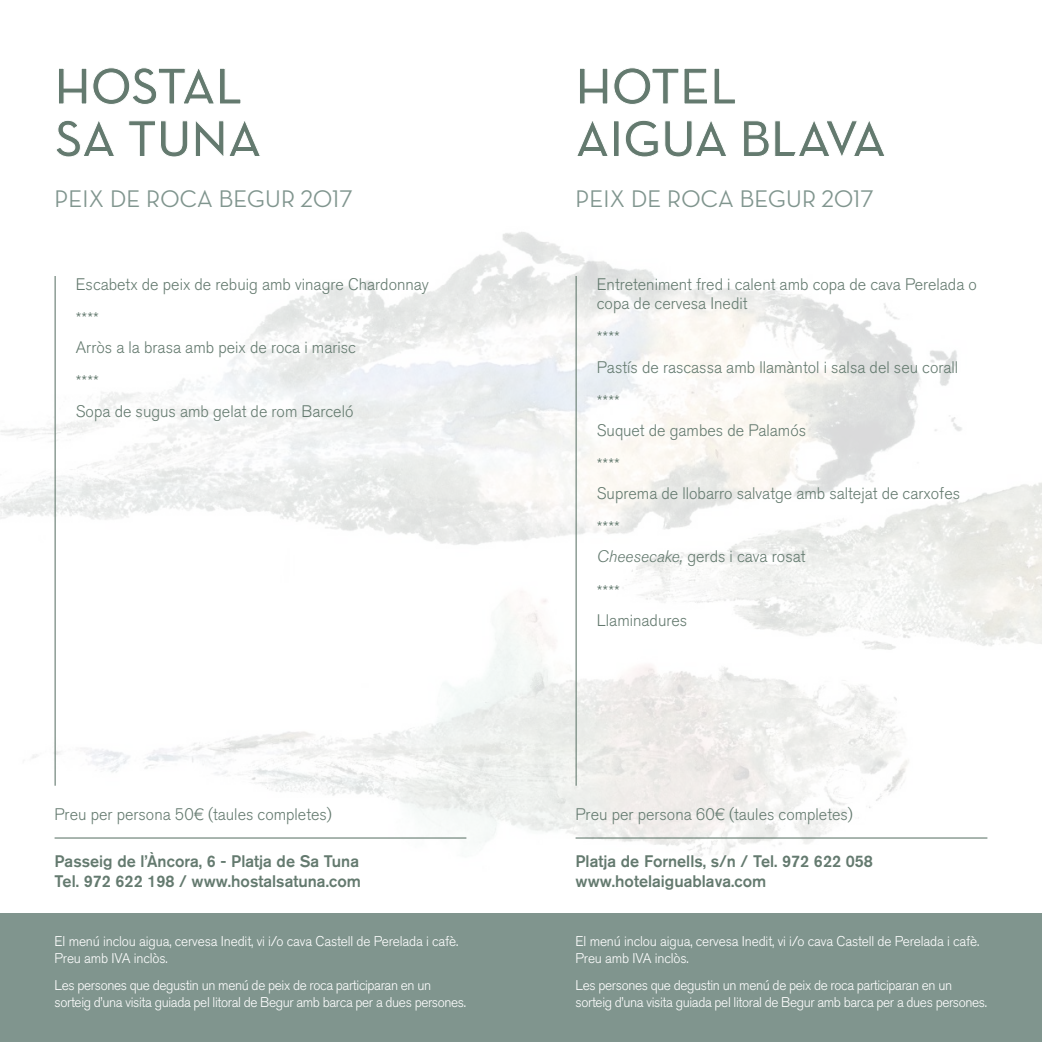
<style>
.page{position:relative;width:1042px;height:1042px;background:#fff}
.page>*{position:absolute;margin:0;border:0;box-sizing:border-box;transform-origin:0 0}
.t1{font:700 52.5px/52.5px "Neutra Disp";color:#647a6f}
.t2{font:500 24.5px "Neutra Disp";letter-spacing:.01em;color:#80958e}
.t3{font:300 16.62px/29.2px "Akzidenz Grotesk BQ";color:#647a6f}
.t4{font:500 16.62px/19.9px "Akzidenz Grotesk BQ";color:#647a6f}
.t5{font:300 14px/16.8px "Akzidenz Grotesk BQ";letter-spacing:-.025em;color:#fff}
.s1{font-style:italic}
</style>
<div class="page">
<img style="left:0;top:232px;width:1042px;height:625px">
<hr style="left:55px;top:837px;width:411px;height:1px;background:#647a6f">
<hr style="left:575px;top:837px;width:412px;height:1px;background:#647a6f">
<hr style="left:575px;top:276px;width:2px;height:510px;background:#647a6f">
<hr style="left:55px;top:276px;width:1px;height:510px;background:#647a6f">
<div style="left:0;top:913px;width:521px;height:129px;background:#80958e"></div>
<div style="left:521px;top:913px;width:521px;height:129px;background:#80958e"></div>
<h1 class="t1" style="left:55px;top:61px;width:208px">HOSTAL<br>SA TUNA</h1>
<h1 class="t1" style="left:575px;top:61px;width:312px">HOTEL<br>AIGUA BLAVA</h1>
<h2 class="t2" style="left:55px;top:185px;width:299px">PEIX DE ROCA BEGUR 2017</h2>
<h2 class="t2" style="left:575px;top:185px;width:299px">PEIX DE ROCA BEGUR 2017</h2>
<p class="t3" style="left:76px;top:267px;width:355px;line-height:34.1px">Escabetx de peix de rebuig amb vinagre Chardonnay ****</p>
<p class="t3" style="left:76px;top:331px;width:282px;line-height:34.1px">Arròs a la brasa amb peix de roca i marisc ****</p>
<p class="t3" style="left:76px;top:396px;width:279px">Sopa de sugus amb gelat de rom Barceló</p>
<p class="t3" style="left:597px;top:275px;width:381px;line-height:19.2px">Entreteniment fred i calent amb copa de cava Perelada o copa de cervesa Inedit</p>
<p class="t3" style="left:597px;top:323px;width:363px">****<br>Pastís de rascassa amb llamàntol i salsa del seu corall</p>
<p class="t3" style="left:597px;top:387px;width:211px">****<br>Suquet de gambes de Palamós</p>
<p class="t3" style="left:597px;top:450px;width:365px">****<br>Suprema de llobarro salvatge amb saltejat de carxofes</p>
<p class="t3" style="left:597px;top:513px;width:210px">****<br><span class="s1">Cheesecake,</span> gerds i cava rosat</p>
<p class="t3" style="left:597px;top:576px;width:92px">****<br>Llaminadures</p>
<p class="t3" style="left:55px;top:800px;width:279px">Preu per persona 50€ (taules completes)</p>
<p class="t3" style="left:575px;top:800px;width:279px">Preu per persona 60€ (taules completes)</p>
<p class="t4" style="left:55px;top:851px;width:308px">Passeig de l’Àncora, 6 - Platja de Sa Tuna<br>Tel. 972 622 198 / www.hostalsatuna.com</p>
<p class="t4" style="left:575px;top:851px;width:299px">Platja de Fornells, s/n / Tel. 972 622 058 www.hotelaiguablava.com</p>
<p class="t5" style="left:55px;top:933px;width:405px">El menú inclou aigua, cervesa Inedit, vi i/o cava Castell de Perelada i cafè.<br>Preu amb IVA inclòs.</p>
<p class="t5" style="left:55px;top:977px;width:413px">Les persones que degustin un menú de peix de roca participaran en un sorteig d’una visita guiada pel litoral de Begur amb barca per a dues persones.</p>
<p class="t5" style="left:575px;top:933px;width:405px">El menú inclou aigua, cervesa Inedit, vi i/o cava Castell de Perelada i cafè.<br>Preu amb IVA inclòs.</p>
<p class="t5" style="left:575px;top:977px;width:413px">Les persones que degustin un menú de peix de roca participaran en un sorteig d’una visita guiada pel litoral de Begur amb barca per a dues persones.</p>
</div>
